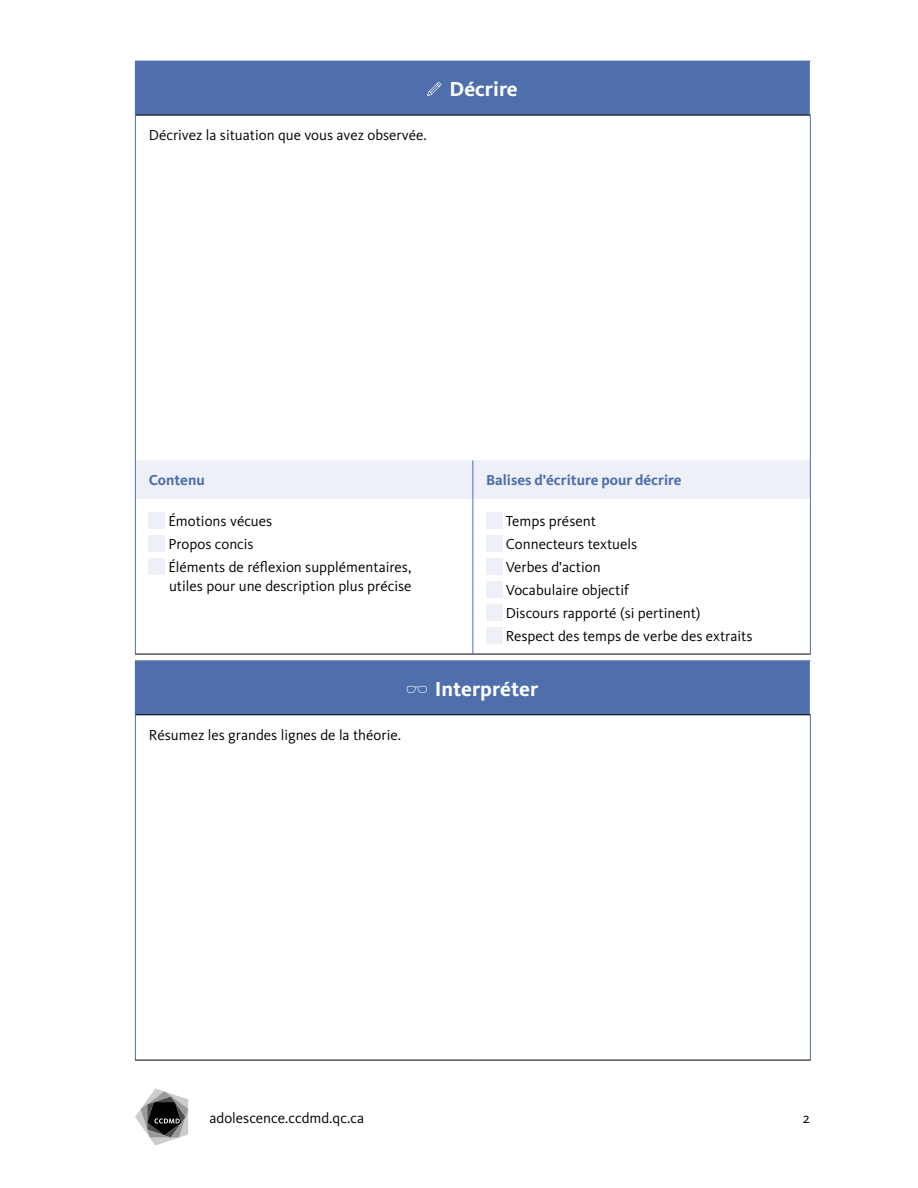
<style>
.page{position:relative;width:918px;height:1188px;background:#fff}
.page>*{position:absolute;margin:0;border:0;box-sizing:border-box;transform-origin:0 0}
.t1{font:700 21px "Kievit OT";color:#fff}
.t2{font:15px/19.5px "Kievit OT";color:#000}
.t3{font:700 15px "Kievit OT";color:#4e6eac}
</style>
<div class="page">
<svg style="left:135px;top:1089px;width:53px;height:56px"></svg>
<div style="left:135px;top:61px;width:675px;height:54px;background:#4e6eac"></div>
<div style="left:136px;top:460px;width:674px;height:39px;background:#edf0f7"></div>
<hr style="left:473px;top:61px;width:338px;height:1px;background:#4e6eac">
<hr style="left:135px;top:115px;width:1px;height:345px;background:#4e6eac">
<hr style="left:136px;top:115px;width:337px;height:1px;background:#000">
<hr style="left:473px;top:115px;width:338px;height:1px;background:#000">
<hr style="left:810px;top:115px;width:1px;height:345px;background:#4e6eac">
<hr style="left:810px;top:460px;width:1px;height:39px;background:#4e6eac">
<hr style="left:135px;top:460px;width:1px;height:39px;background:#4e6eac">
<hr style="left:472px;top:460px;width:1px;height:39px;background:#4e6eac">
<hr style="left:135px;top:499px;width:1px;height:155px;background:#4e6eac">
<hr style="left:135px;top:654px;width:338px;height:1px;background:#000">
<hr style="left:472px;top:499px;width:1px;height:155px;background:#4e6eac">
<hr style="left:810px;top:499px;width:1px;height:155px;background:#4e6eac">
<hr style="left:473px;top:654px;width:338px;height:1px;background:#000">
<div style="left:135px;top:661px;width:675px;height:54px;background:#4e6eac"></div>
<hr style="left:135px;top:660px;width:338px;height:1px;background:#4e6eac">
<hr style="left:473px;top:660px;width:338px;height:1px;background:#4e6eac">
<hr style="left:135px;top:715px;width:1px;height:345px;background:#4e6eac">
<hr style="left:136px;top:714px;width:337px;height:1px;background:#000">
<hr style="left:473px;top:714px;width:338px;height:1px;background:#000">
<hr style="left:810px;top:715px;width:1px;height:345px;background:#4e6eac">
<hr style="left:135px;top:1060px;width:338px;height:1px;background:#000">
<hr style="left:473px;top:1060px;width:338px;height:1px;background:#000">
<svg style="left:427px;top:82px;width:15px;height:14px"></svg>
<svg style="left:407px;top:686px;width:20px;height:7px"></svg>
<div style="left:149px;top:513px;width:16px;height:16px;background:#edf0f7"></div>
<div style="left:149px;top:536px;width:16px;height:16px;background:#edf0f7"></div>
<div style="left:149px;top:559px;width:16px;height:16px;background:#edf0f7"></div>
<div style="left:486px;top:513px;width:16px;height:16px;background:#edf0f7"></div>
<div style="left:486px;top:536px;width:16px;height:16px;background:#edf0f7"></div>
<div style="left:486px;top:559px;width:16px;height:16px;background:#edf0f7"></div>
<div style="left:486px;top:582px;width:16px;height:16px;background:#edf0f7"></div>
<div style="left:486px;top:605px;width:16px;height:16px;background:#edf0f7"></div>
<div style="left:486px;top:628px;width:16px;height:16px;background:#edf0f7"></div>
<p class="t2" style="left:149px;top:125px;width:280px">Décrivez la situation que vous avez observée.</p>
<h2 class="t1" style="left:450px;top:76px;width:70px">Décrire</h2>
<h3 class="t3" style="left:149px;top:471px;width:57px">Contenu</h3>
<p class="t2" style="left:168px;top:511px;width:105px">Émotions vécues</p>
<p class="t2" style="left:168px;top:534px;width:87px">Propos concis</p>
<p class="t2" style="left:168px;top:557px;width:245px">Éléments de réflexion supplémentaires, utiles pour une description plus précise</p>
<p class="t2" style="left:149px;top:725px;width:254px">Résumez les grandes lignes de la théorie.</p>
<h3 class="t3" style="left:486px;top:471px;width:197px">Balises d’écriture pour décrire</h3>
<p class="t2" style="left:506px;top:511px;width:92px">Temps présent</p>
<p class="t2" style="left:506px;top:534px;width:133px">Connecteurs textuels</p>
<p class="t2" style="left:506px;top:557px;width:96px">Verbes d'action</p>
<p class="t2" style="left:506px;top:580px;width:125px">Vocabulaire objectif</p>
<p class="t2" style="left:506px;top:603px;width:196px">Discours rapporté (si pertinent)</p>
<p class="t2" style="left:506px;top:626px;width:248px">Respect des temps de verbe des extraits</p>
<h2 class="t1" style="left:435px;top:676px;width:105px">Interpréter</h2>
<p class="t2" style="left:209px;top:1109px;width:156px">adolescence.ccdmd.qc.ca</p>
<p class="t2" style="left:803px;top:1109px;width:9px">2</p>
</div>
